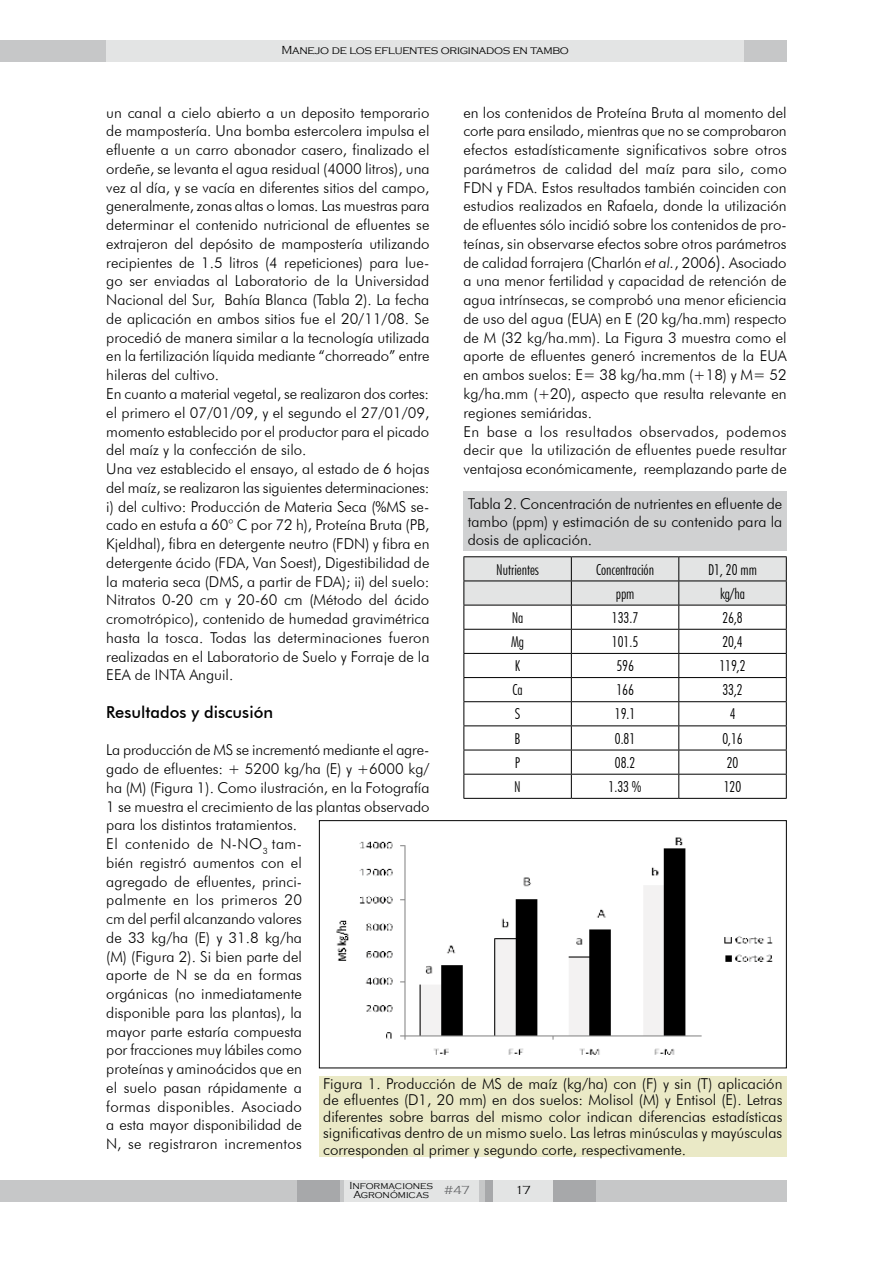
<style>
.page{position:relative;width:893px;height:1263px;background:#fff}
.page>*{position:absolute;margin:0;border:0;box-sizing:border-box;transform-origin:0 0}
.t1{font:500 16.5px "Futura BT";color:#000}
.t2{font:300 15px/18.8px "Futura BT";color:#000}
.t3{font:300 condensed 15px "Futura BT";color:#000}
.t4{font:300 12px "Copperplate Gothic";letter-spacing:-.02em;color:#000}
.t5{font:300 12px "Copperplate Gothic";color:#646567}
.t6{font:300 10.5px/9px "Copperplate Gothic";color:#000;text-align:center}
.s1{font-style:italic}
.s2{font-size:17.25px}
</style>
<div class="page">
<div style="left:744px;top:40px;width:43px;height:22px;background:#c6c7c8"></div>
<div style="left:0;top:40px;width:106px;height:22px;background:#c6c7c8"></div>
<div style="left:106px;top:40px;width:638px;height:22px;background:#e3e4e4"></div>
<div style="left:0;top:1180px;width:787px;height:21px;background:#c6c7c8"></div>
<div style="left:298px;top:1180px;width:42px;height:21px;background:#a7a8aa"></div>
<div style="left:485px;top:1180px;width:8px;height:21px;background:#a7a8aa"></div>
<div style="left:553px;top:1180px;width:42px;height:21px;background:#a7a8aa"></div>
<div style="left:493px;top:1180px;width:60px;height:21px;background:#e3e4e4"></div>
<div style="left:436px;top:1180px;width:42px;height:21px;background:#e3e4e4"></div>
<div style="left:344px;top:1180px;width:94px;height:21px;background:#e3e4e4"></div>
<div style="left:463px;top:491px;width:324px;height:60px;background:#d0d1d2"></div>
<hr style="left:463px;top:556px;width:108px;height:1px;background:#000">
<hr style="left:571px;top:556px;width:108px;height:1px;background:#000">
<hr style="left:679px;top:556px;width:108px;height:1px;background:#000">
<svg style="left:463px;top:557px;width:324px;height:241px"></svg>
<hr style="left:463px;top:798px;width:108px;height:1px;background:#000">
<hr style="left:571px;top:798px;width:108px;height:1px;background:#000">
<hr style="left:679px;top:798px;width:108px;height:1px;background:#000">
<div style="left:319px;top:1076px;width:468px;height:81px;background:#eae9c6"></div>
<img style="left:336px;top:837px;width:437px;height:218px">
<div style="left:319px;top:820px;width:468px;height:248px;border:1px solid #000"></div>
<p class="t4" style="left:281px;top:44px;width:289px">Manejo de los efluentes originados en tambo</p>
<p class="t2" style="left:106px;top:103px;width:325px">un canal a cielo abierto a un deposito temporario de mampostería. Una bomba estercolera impulsa el efluente a un carro abonador casero, finalizado el ordeñe, se levanta el agua residual (4000 litros), una vez al día, y se vacía en diferentes sitios del campo, generalmente, zonas altas o lomas. Las muestras para determinar el contenido nutricional de efluentes se extrajeron del depósito de mampostería utilizando recipientes de 1.5 litros (4 repeticiones) para lue&shy;go ser enviadas al Laboratorio de la Universidad Nacional del Sur, Bahía Blanca (Tabla 2). La fecha de aplicación en ambos sitios fue el 20/11/08. Se procedió de manera similar a la tecnología utilizada en la fertilización líquida mediante “chorreado” entre hileras del cultivo.<br>En cuanto a material vegetal, se realizaron dos cortes: el primero el 07/01/09, y el segundo el 27/01/09, momento establecido por el productor para el picado del maíz y la confección de silo.<br>Una vez establecido el ensayo, al estado de 6 hojas del maíz, se realizaron las siguientes determinaciones: i) del cultivo: Producción de Materia Seca (%MS se&shy;cado en estufa a 60° C por 72 h), Proteína Bruta (PB, Kjeldhal), fibra en detergente neutro (FDN) y fibra en detergente ácido (FDA, Van Soest), Digestibilidad de la materia seca (DMS, a partir de FDA); ii) del suelo:<br>Nitratos 0-20 cm y 20-60 cm (Método del ácido cromotrópico), contenido de humedad gravimétrica hasta la tosca. Todas las determinaciones fueron realizadas en el Laboratorio de Suelo y Forraje de la EEA de INTA Anguil.</p>
<p class="t1" style="left:106px;top:702px;width:168px">Resultados y discusión</p>
<p class="t2" style="left:106px;top:740px;width:325px">La producción de MS se incrementó mediante el agre&shy;gado de efluentes: + 5200 kg/ha (E) y +6000 kg/ ha (M) (Figura 1). Como ilustración, en la Fotografía 1 se muestra el crecimiento de las plantas observado para los distintos tratamientos.<br>El contenido de N-NO<sub>3</sub> tam-<br>bién registró aumentos con el<br>agregado de efluentes, princi-<br>palmente en los primeros 20<br>cm del perfil alcanzando valores<br>de 33 kg/ha (E) y 31.8 kg/ha<br>(M) (Figura 2). Si bien parte del<br>aporte de N se da en formas<br>orgánicas (no inmediatamente<br>disponible para las plantas), la<br>mayor parte estaría compuesta<br>por fracciones muy lábiles como<br>proteínas y aminoácidos que en<br>el suelo pasan rápidamente a<br>formas disponibles. Asociado<br>a esta mayor disponibilidad de<br>N, se registraron incrementos</p>
<p class="t2" style="left:463px;top:103px;width:325px">en los contenidos de Proteína Bruta al momento del corte para ensilado, mientras que no se comprobaron efectos estadísticamente significativos sobre otros parámetros de calidad del maíz para silo, como FDN y FDA. Estos resultados también coinciden con estudios realizados en Rafaela, donde la utilización de efluentes sólo incidió sobre los contenidos de pro&shy;teínas, sin observarse efectos sobre otros parámetros de calidad forrajera (Charlón <span class="s1">et al.</span>, 2006<span class="s2">).</span> Asociado a una menor fertilidad y capacidad de retención de agua intrínsecas, se comprobó una menor eficiencia de uso del agua (EUA) en E (20 kg/ha.mm) respecto de M (32 kg/ha.mm). La Figura 3 muestra como el aporte de efluentes generó incrementos de la EUA en ambos suelos: E= 38 kg/ha.mm (+18) y M= 52 kg/ha.mm (+20), aspecto que resulta relevante en regiones semiáridas.<br>En base a los resultados observados, podemos decir que la utilización de efluentes puede resultar ventajosa económicamente, reemplazando parte de</p>
<p class="t2" style="left:468px;top:495px;width:316px;line-height:18px;text-align:justify">Tabla 2. Concentración de nutrientes en efluente de tambo (ppm) y estimación de su contenido para la dosis de aplicación.</p>
<p class="t3" style="left:496px;top:560px;width:44px">Nutrientes</p>
<p class="t3" style="left:596px;top:560px;width:59px">Concentración</p>
<p class="t3" style="left:708px;top:560px;width:50px">D1, 20 mm</p>
<p class="t3" style="left:616px;top:584px;width:20px">ppm</p>
<p class="t3" style="left:720px;top:584px;width:26px">kg/ha</p>
<p class="t3" style="left:512px;top:608px;width:13px">Na</p>
<p class="t3" style="left:612px;top:608px;width:28px">133.7</p>
<p class="t3" style="left:722px;top:608px;width:22px">26,8</p>
<p class="t3" style="left:511px;top:633px;width:15px">Mg</p>
<p class="t3" style="left:612px;top:633px;width:28px">101.5</p>
<p class="t3" style="left:722px;top:633px;width:22px">20,4</p>
<p class="t3" style="left:515px;top:657px;width:7px">K</p>
<p class="t3" style="left:616px;top:657px;width:19px">596</p>
<p class="t3" style="left:719px;top:657px;width:28px">119,2</p>
<p class="t3" style="left:512px;top:681px;width:12px">Ca</p>
<p class="t3" style="left:616px;top:681px;width:19px">166</p>
<p class="t3" style="left:722px;top:681px;width:22px">33,2</p>
<p class="t3" style="left:515px;top:705px;width:7px">S</p>
<p class="t3" style="left:615px;top:705px;width:22px">19.1</p>
<p class="t3" style="left:730px;top:705px;width:7px">4</p>
<p class="t3" style="left:515px;top:729px;width:8px">B</p>
<p class="t3" style="left:615px;top:729px;width:22px">0.81</p>
<p class="t3" style="left:722px;top:729px;width:22px">0,16</p>
<p class="t3" style="left:515px;top:753px;width:7px">P</p>
<p class="t3" style="left:615px;top:753px;width:22px">08.2</p>
<p class="t3" style="left:727px;top:753px;width:13px">20</p>
<p class="t3" style="left:514px;top:777px;width:8px">N</p>
<p class="t3" style="left:609px;top:777px;width:34px">1.33 %</p>
<p class="t3" style="left:724px;top:777px;width:19px">120</p>
<p class="t2" style="left:323px;top:1075px;width:461px;line-height:16.5px;text-align:justify">Figura 1. Producción de MS de maíz (kg/ha) con (F) y sin (T) aplicación de efluentes (D1, 20 mm) en dos suelos: Molisol (M) y Entisol (E). Letras diferentes sobre barras del mismo color indican diferencias estadísticas significativas dentro de un mismo suelo. Las letras minúsculas y mayúsculas corresponden al primer y segundo corte, respectivamente.</p>
<p class="t6" style="left:349px;top:1181px;width:85px">Informaciones<br>Agronómicas</p>
<p class="t5" style="left:444px;top:1184px;width:28px">#47</p>
<p class="t4" style="left:515px;top:1184px;width:18px">17</p>
</div>
